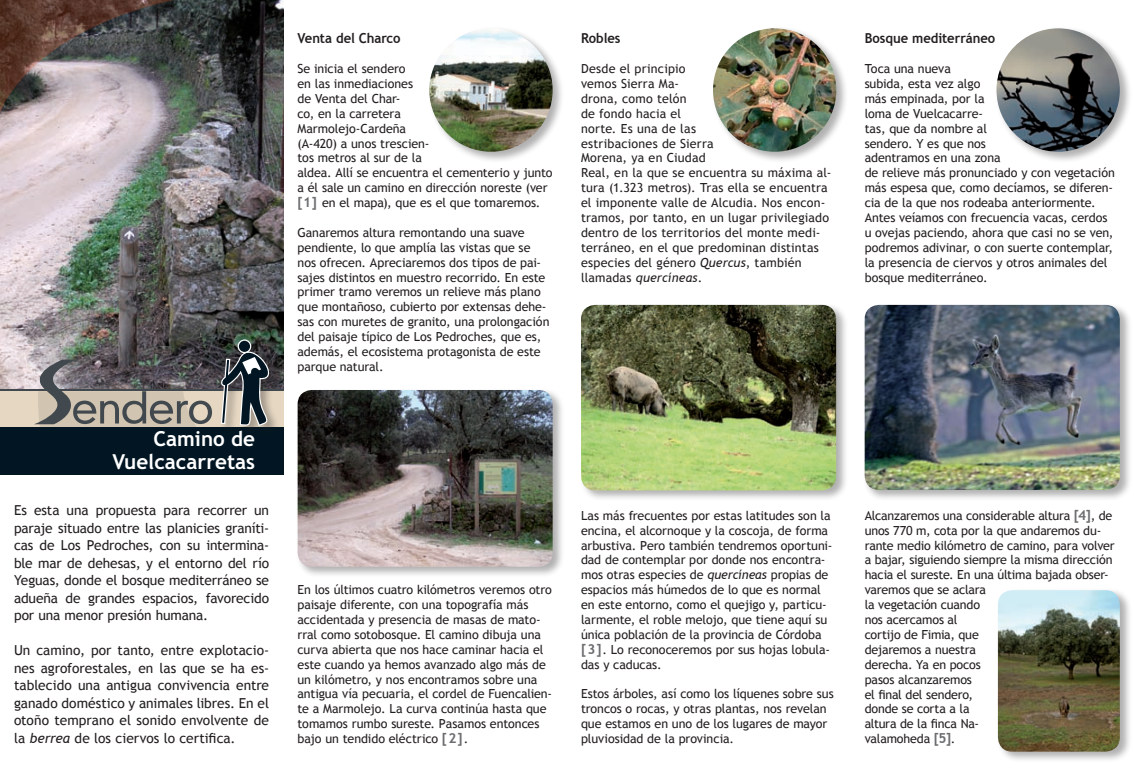
<style>
.page{position:relative;width:1134px;height:780px;background:#fff}
.page>*{position:absolute;margin:0;border:0;box-sizing:border-box;transform-origin:0 0}
.t1{font:700 20.62px/22.9px "Trebuchet MS";color:#fff;text-align:right}
.t2{font:13.75px/17.5px "Trebuchet MS";letter-spacing:-.005em;color:#231f20;text-align:justify}
.t3{font:700 13.75px "Trebuchet MS";letter-spacing:-.005em;color:#231f20;scale:.95 1}
.t4{font:12.5px/14.9px "Trebuchet MS";letter-spacing:-.005em;color:#231f20}
.t5{font:12.5px/14.9px "Trebuchet MS";letter-spacing:.015em;color:#231f20}
.s1{font-style:italic}
.s2{font-weight:700;font-size:13.75px;color:#6c6d70}
</style>
<div class="page">
<img style="left:0;top:0;width:283px;height:389px">
<svg style="left:0;top:0;width:275px;height:152px;background:#726a6a"></svg>
<div style="left:428px;top:26px;width:142px;height:142px;background:#231f20;opacity:.35"></div>
<img style="left:429px;top:28px;width:124px;height:124px;border-radius:62px">
<div style="left:995px;top:26px;width:139px;height:142px;background:#231f20;opacity:.35"></div>
<img style="left:996px;top:28px;width:124px;height:124px;border-radius:62px">
<div style="left:711px;top:26px;width:143px;height:142px;background:#231f20;opacity:.35"></div>
<img style="left:713px;top:28px;width:123px;height:124px;border-radius:62px">
<svg style="left:0;top:391px;width:283px;height:60px;background:#bfb7a7"></svg>
<svg style="left:34px;top:359px;width:178px;height:67px;background:#88827e"></svg>
<div style="left:0;top:426px;width:283px;height:24px;background:#011622"></div>
<div style="left:0;top:451px;width:283px;height:24px;background:#011622"></div>
<hr style="left:0;top:389px;width:283px;height:2px;background:#41494e">
<div style="left:219px;top:337px;width:67px;height:106px;background:#231f20;opacity:.35"></div>
<svg style="left:221px;top:339px;width:48px;height:87px;background:#606566"></svg>
<div style="left:863px;top:302px;width:271px;height:204px;background:#231f20;opacity:.35"></div>
<img style="left:865px;top:305px;width:255px;height:185px">
<div style="left:579px;top:302px;width:275px;height:205px;background:#231f20;opacity:.35"></div>
<img style="left:581px;top:305px;width:255px;height:185px">
<div style="left:296px;top:387px;width:274px;height:197px;background:#231f20;opacity:.35"></div>
<img style="left:298px;top:390px;width:255px;height:176px">
<div style="left:996px;top:588px;width:138px;height:180px;background:#231f20;opacity:.35"></div>
<img style="left:998px;top:590px;width:122px;height:161px">
<h1 class="t1" style="left:113px;top:429px;width:144px">Camino de<br>Vuelcacarretas</h1>
<p class="t2" style="left:14px;top:501px;width:257px">Es esta una propuesta para recorrer un paraje situado entre las planicies graníti&shy;cas de Los Pedroches, con su intermina&shy;ble mar de dehesas, y el entorno del río Yeguas, donde el bosque mediterráneo se adueña de grandes espacios, favorecido por una menor presión humana.</p>
<p class="t2" style="left:14px;top:641px;width:257px">Un camino, por tanto, entre explotacio&shy;nes agroforestales, en las que se ha es&shy;tablecido una antigua convivencia entre ganado doméstico y animales libres. En el otoño temprano el sonido envolvente de la <span class="s1">berrea</span> de los ciervos lo certifica.</p>
<p class="t3" style="left:297px;top:30px;width:110px">Venta del Charco</p>
<p class="t4" style="left:297px;top:61px;width:257px">Se inicia el sendero<br>en las inmediaciones<br>de Venta del Char-<br>co, en la carretera<br>Marmolejo-Cardeña<br>(A-420) a unos trescien-<br>tos metros al sur de la<br>aldea. Allí se encuentra el cementerio y junto a él sale un camino en dirección noreste (ver <span class="s2">[1]</span> en el mapa), que es el que tomaremos.</p>
<p class="t4" style="left:297px;top:225px;width:253px">Ganaremos altura remontando una suave pendiente, lo que amplía las vistas que se nos ofrecen. Apreciaremos dos tipos de pai&shy;sajes distintos en muestro recorrido. En este primer tramo veremos un relieve más plano que montañoso, cubierto por extensas dehe&shy;sas con muretes de granito, una prolongación del paisaje típico de Los Pedroches, que es, además, el ecosistema protagonista de este parque natural.</p>
<p class="t4" style="left:297px;top:582px;width:256px">En los últimos cuatro kilómetros veremos otro paisaje diferente, con una topografía más accidentada y presencia de masas de mato&shy;rral como sotobosque. El camino dibuja una curva abierta que nos hace caminar hacia el este cuando ya hemos avanzado algo más de un kilómetro, y nos encontramos sobre una antigua vía pecuaria, el cordel de Fuencalien&shy;te a Marmolejo. La curva continúa hasta que tomamos rumbo sureste. Pasamos entonces bajo un tendido eléctrico <span class="s2">[2]</span>.</p>
<p class="t3" style="left:581px;top:30px;width:43px">Robles</p>
<p class="t5" style="left:581px;top:61px;width:252px">Desde el principio<br>vemos Sierra Ma-<br>drona, como telón<br>de fondo hacia el<br>norte. Es una de las<br>estribaciones de Sierra<br>Morena, ya en Ciudad<br>Real, en la que se encuentra su máxima al&shy;tura (1.323 metros). Tras ella se encuentra el imponente valle de Alcudia. Nos encon&shy;tramos, por tanto, en un lugar privilegiado dentro de los territorios del monte medi&shy;terráneo, en el que predominan distintas especies del género <span class="s1">Quercus</span>, también llamadas <span class="s1">quercíneas</span>.</p>
<p class="t4" style="left:581px;top:508px;width:253px">Las más frecuentes por estas latitudes son la encina, el alcornoque y la coscoja, de forma arbustiva. Pero también tendremos oportuni&shy;dad de contemplar por donde nos encontra&shy;mos otras especies de <span class="s1">quercíneas</span> propias de espacios más húmedos de lo que es normal en este entorno, como el quejigo y, particu&shy;larmente, el roble melojo, que tiene aquí su única población de la provincia de Córdoba <span class="s2">[3]</span>. Lo reconoceremos por sus hojas lobula&shy;das y caducas.</p>
<p class="t4" style="left:581px;top:686px;width:254px">Estos árboles, así como los líquenes sobre sus troncos o rocas, y otras plantas, nos revelan que estamos en uno de los lugares de mayor pluviosidad de la provincia.</p>
<p class="t3" style="left:865px;top:30px;width:139px">Bosque mediterráneo</p>
<p class="t4" style="left:865px;top:61px;width:252px">Toca una nueva<br>subida, esta vez algo<br>más empinada, por la<br>loma de Vuelcacarre-<br>tas, que da nombre al<br>sendero. Y es que nos<br>adentramos en una zona<br>de relieve más pronunciado y con vegetación más espesa que, como decíamos, se diferen&shy;cia de la que nos rodeaba anteriormente.<br>Antes veíamos con frecuencia vacas, cerdos u ovejas paciendo, ahora que casi no se ven, podremos adivinar, o con suerte contemplar, la presencia de ciervos y otros animales del bosque mediterráneo.</p>
<p class="t4" style="left:865px;top:508px;width:251px">Alcanzaremos una considerable altura <span class="s2">[4]</span>, de unos 770 m, cota por la que andaremos du&shy;rante medio kilómetro de camino, para volver a bajar, siguiendo siempre la misma dirección hacia el sureste. En una última bajada obser&shy;varemos que se aclara<br>la vegetación cuando<br>nos acercamos al<br>cortijo de Fimia, que<br>dejaremos a nuestra<br>derecha. Ya en pocos<br>pasos alcanzaremos<br>el final del sendero,<br>donde se corta a la<br>altura de la finca Na-<br>valamoheda <span class="s2">[5]</span>.</p>
</div>
